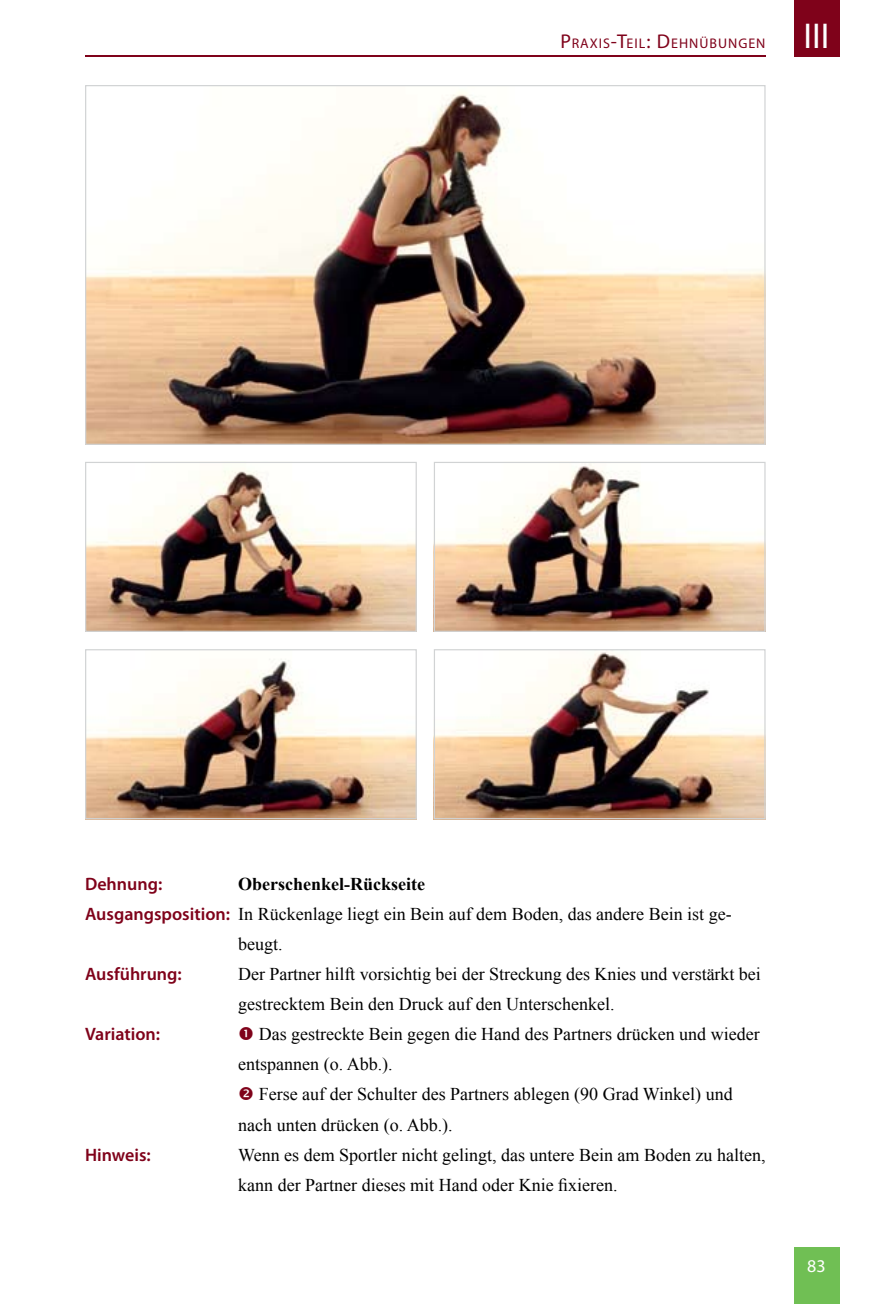
<style>
.page{position:relative;width:879px;height:1304px;background:#fff}
.page>*{position:absolute;margin:0;border:0;box-sizing:border-box;transform-origin:0 0}
.t1{font:36px "Myriad Pro";color:#fff}
.t2{font:18px/30px "Times New Roman";color:#000}
.t3{font:600 18px "Myriad Pro";color:#7f021a}
.t4{font:700 18px "Times New Roman";color:#000}
.t5{font:18px "Myriad Pro";color:#fff}
.t6{font:14px "Myriad Pro";letter-spacing:.07em;color:#7f021a}
.s1{font-size:20px}
.s2{font-family:"Myriad Pro";font-weight:600;color:#7f021a}
</style>
<div class="page">
<img style="left:87px;top:91px;width:676px;height:352px">
<img style="left:87px;top:468px;width:328px;height:162px">
<div style="left:85px;top:462px;width:332px;height:170px;border:1px solid #d1d3d4"></div>
<img style="left:436px;top:464px;width:327px;height:166px">
<div style="left:434px;top:462px;width:331px;height:170px;border:1px solid #d1d3d4"></div>
<img style="left:87px;top:659px;width:328px;height:158px">
<div style="left:85px;top:649px;width:332px;height:170px;border:1px solid #d1d3d4"></div>
<img style="left:436px;top:651px;width:327px;height:166px">
<div style="left:434px;top:649px;width:331px;height:170px;border:1px solid #d1d3d4"></div>
<div style="left:794px;top:1247px;width:45px;height:57px;background:#70bf54"></div>
<div style="left:794px;top:0;width:45px;height:57px;background:#7f021a"></div>
<hr style="left:85px;top:56px;width:680px;height:1px;background:#7f021a">
<p class="t6" style="left:560px;top:34px;width:207px"><span class="s1">P</span>RAXIS<span class="s1">-T</span>EIL<span class="s1">: D</span>EHNÜBUNGEN</p>
<h1 class="t1" style="left:803px;top:14px;width:27px">III</h1>
<p class="t3" style="left:85px;top:873px;width:79px">Dehnung:</p>
<p class="t4" style="left:238px;top:872px;width:188px">Oberschenkel-Rückseite</p>
<p class="t2" style="left:85px;top:899px;width:648px"><span class="s2">Ausgangsposition:</span> In Rückenlage liegt ein Bein auf dem Boden, das andere Bein ist ge-</p>
<p class="t2" style="left:238px;top:929px;width:46px">beugt.</p>
<p class="t3" style="left:85px;top:963px;width:98px">Ausführung:</p>
<p class="t2" style="left:238px;top:959px;width:524px">Der Partner hilft vorsichtig bei der Streckung des Knies und verstärkt bei gestrecktem Bein den Druck auf den Unterschenkel.</p>
<p class="t3" style="left:85px;top:1023px;width:76px">Variation:</p>
<p class="t2" style="left:259px;top:1019px;width:502px">Das gestreckte Bein gegen die Hand des Partners drücken und wieder</p>
<p class="t2" style="left:238px;top:1049px;width:156px">entspannen (o. Abb.).</p>
<p class="t2" style="left:259px;top:1079px;width:475px">Ferse auf der Schulter des Partners ablegen (90 Grad Winkel) und</p>
<p class="t2" style="left:238px;top:1109px;width:216px">nach unten drücken (o. Abb.).</p>
<p class="t3" style="left:85px;top:1143px;width:67px">Hinweis:</p>
<p class="t2" style="left:238px;top:1139px;width:529px">Wenn es dem Sportler nicht gelingt, das untere Bein am Boden zu halten, kann der Partner dieses mit Hand oder Knie fixieren.</p>
<p class="t5" style="left:807px;top:1255px;width:20px">83</p>
</div>
